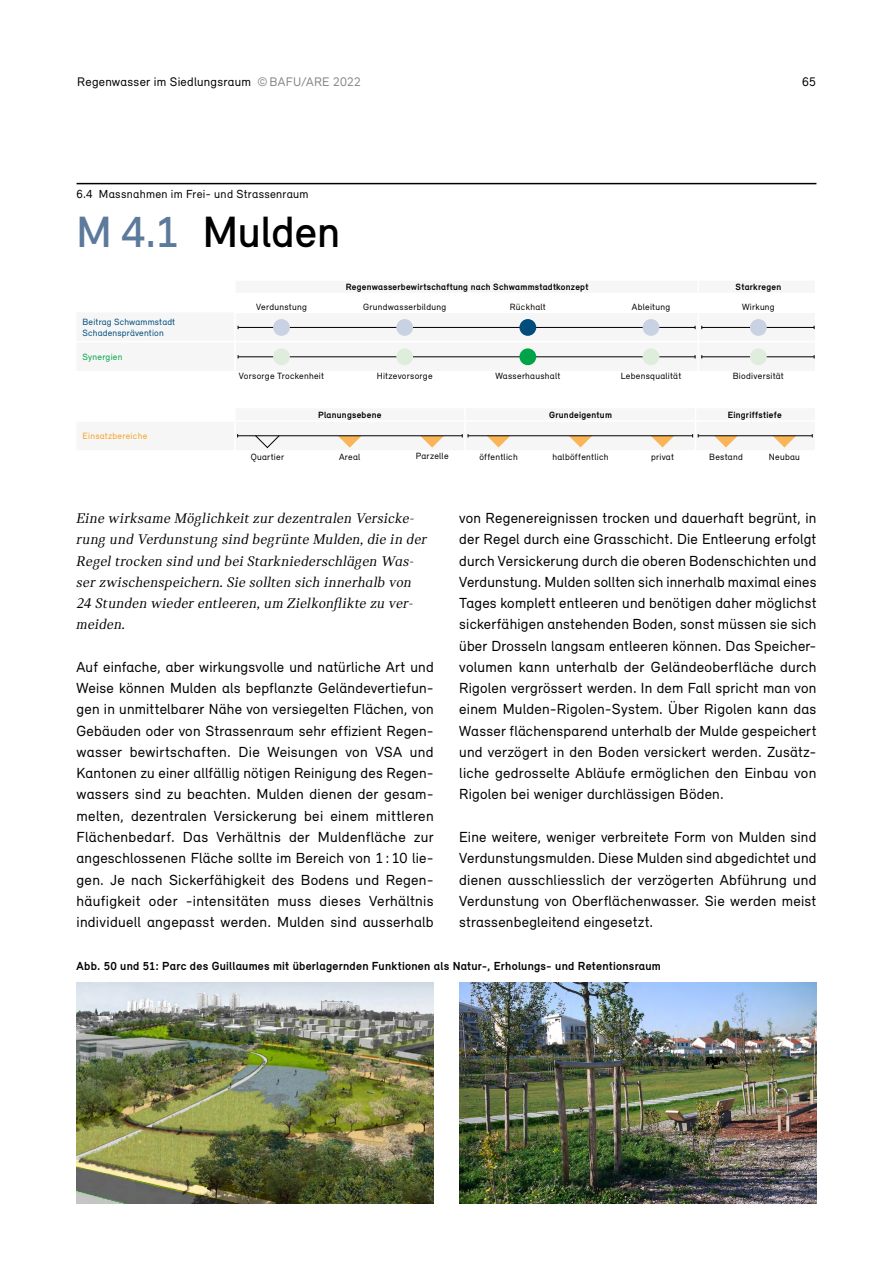
<style>
.page{position:relative;width:893px;height:1263px;background:#fff}
.page>*{position:absolute;margin:0;border:0;box-sizing:border-box;transform-origin:0 0}
._07_Kapiteltitel_Mas{font:500 45px "Relevant";color:#000}
._07_Grundtext{font:15px/21.3px "Relevant";letter-spacing:.015em;color:#000;text-align:justify}
._07_Lead{font:italic 15px/21.3px "Catalog";letter-spacing:.015em;color:#000}
.t1{font:12.75px "Relevant";letter-spacing:.02em;color:#000}
._08_Legende_Titel{font:700 12px "Relevant";letter-spacing:.02em;color:#000}
.t2{font:12px "Relevant";letter-spacing:.025em;color:#000}
.t3{font:9.3px "Relevant";letter-spacing:.03em;color:#000}
.t4{font:700 9.3px "Relevant";letter-spacing:.03em;color:#000}
.t5{font:9.3px/11.1px "Relevant";letter-spacing:.02em;color:#004c7d}
.t6{font:9.3px "Relevant";letter-spacing:.03em;color:#f6a124}
.t7{font:9.3px "Relevant";letter-spacing:.03em;color:#00a448}
.s1{color:#878787}
.s2{color:#5d799c}
</style>
<div class="page">
<hr style="left:77px;top:183px;width:739px;height:1px;background:#000">
<div style="left:237px;top:319px;width:578px;height:47px;background:#f6f6f6"></div>
<hr style="left:235px;top:341px;width:463px;height:1px;background:#fff">
<hr style="left:698px;top:341px;width:117px;height:1px;background:#fff">
<hr style="left:238px;top:356px;width:457px;height:1px;background:#000">
<hr style="left:238px;top:327px;width:457px;height:1px;background:#000">
<hr style="left:702px;top:356px;width:112px;height:1px;background:#000">
<hr style="left:702px;top:327px;width:112px;height:1px;background:#000">
<svg style="left:695px;top:319px;width:7px;height:47px"></svg>
<div style="left:273px;top:348px;width:17px;height:17px;background:#dfeddc;border-radius:50%"></div>
<div style="left:273px;top:319px;width:17px;height:17px;background:#c9d2e3;border-radius:50%"></div>
<div style="left:396px;top:348px;width:17px;height:17px;background:#dfeddc;border-radius:50%"></div>
<div style="left:396px;top:319px;width:17px;height:17px;background:#c9d2e3;border-radius:50%"></div>
<div style="left:519px;top:348px;width:17px;height:17px;background:#00a448;border-radius:50%"></div>
<div style="left:519px;top:319px;width:17px;height:17px;background:#004c7d;border-radius:50%"></div>
<div style="left:643px;top:348px;width:16px;height:17px;background:#dfeddc;border-radius:50%"></div>
<div style="left:643px;top:319px;width:16px;height:17px;background:#c9d2e3;border-radius:50%"></div>
<div style="left:750px;top:348px;width:17px;height:17px;background:#dfeddc;border-radius:50%"></div>
<div style="left:750px;top:319px;width:17px;height:17px;background:#c9d2e3;border-radius:50%"></div>
<svg style="left:237px;top:434px;width:576px;height:15px"></svg>
<img style="left:77px;top:982px;width:357px;height:221px">
<img style="left:459px;top:982px;width:357px;height:221px">
<p class="t1" style="left:77px;top:74px;width:285px">Regenwasser im Siedlungsraum <span class="s1">©BAFU/ARE 2022</span></p>
<p class="t1" style="left:802px;top:74px;width:15px">65</p>
<p class="t2" style="left:77px;top:187px;width:234px">6.4 Massnahmen im Frei- und Strassenraum</p>
<p class="_07_Kapiteltitel_Mas" style="left:77px;top:204px;width:265px"><span class="s2">M 4.1</span> Mulden</p>
<p class="t4" style="left:346px;top:281px;width:244px">Regenwasserbewirtschaftung nach Schwammstadtkonzept</p>
<p class="t4" style="left:735px;top:281px;width:47px">Starkregen</p>
<p class="t5" style="left:83px;top:316px;width:94px">Beitrag Schwammstadt<br>Schadensprävention</p>
<p class="t7" style="left:83px;top:351px;width:41px">Synergien</p>
<p class="t6" style="left:83px;top:431px;width:66px">Einsatzbereiche</p>
<p class="t3" style="left:256px;top:301px;width:52px">Verdunstung</p>
<p class="t3" style="left:363px;top:301px;width:85px">Grundwasserbildung</p>
<p class="t3" style="left:510px;top:301px;width:37px">Rückhalt</p>
<p class="t3" style="left:632px;top:301px;width:40px">Ableitung</p>
<p class="t3" style="left:742px;top:301px;width:34px">Wirkung</p>
<p class="t3" style="left:239px;top:370px;width:87px">Vorsorge Trockenheit</p>
<p class="t3" style="left:377px;top:370px;width:57px">Hitzevorsorge</p>
<p class="t3" style="left:495px;top:370px;width:66px">Wasserhaushalt</p>
<p class="t3" style="left:621px;top:370px;width:62px">Lebensqualität</p>
<p class="t3" style="left:733px;top:370px;width:53px">Biodiversität</p>
<p class="t4" style="left:318px;top:409px;width:65px">Planungsebene</p>
<p class="t4" style="left:549px;top:409px;width:64px">Grundeigentum</p>
<p class="t4" style="left:728px;top:409px;width:55px">Eingriffstiefe</p>
<p class="t3" style="left:251px;top:451px;width:35px">Quartier</p>
<p class="t3" style="left:339px;top:451px;width:23px">Areal</p>
<p class="t3" style="left:416px;top:450px;width:34px">Parzelle</p>
<p class="t3" style="left:479px;top:451px;width:40px">öffentlich</p>
<p class="t3" style="left:552px;top:451px;width:58px">halböffentlich</p>
<p class="t3" style="left:651px;top:451px;width:24px">privat</p>
<p class="t3" style="left:709px;top:451px;width:35px">Bestand</p>
<p class="t3" style="left:769px;top:451px;width:33px">Neubau</p>
<p class="_07_Lead" style="left:77px;top:507px;width:352px">Eine wirksame Möglichkeit zur dezentralen Versicke&shy;rung und Verdunstung sind begrünte Mulden, die in der Regel trocken sind und bei Starkniederschlägen Was&shy;ser zwischenspeichern. Sie sollten sich innerhalb von 24 Stunden wieder entleeren, um Zielkonflikte zu ver&shy;meiden.</p>
<p class="_07_Grundtext" style="left:77px;top:656px;width:359px">Auf einfache, aber wirkungsvolle und natürliche Art und Weise können Mulden als bepflanzte Geländevertiefun&shy;gen in unmittelbarer Nähe von versiegelten Flächen, von Gebäuden oder von Strassenraum sehr effizient Regen&shy;wasser bewirtschaften. Die Weisungen von VSA und Kantonen zu einer allfällig nötigen Reinigung des Regen&shy;wassers sind zu beachten. Mulden dienen der gesam&shy;melten, dezentralen Versickerung bei einem mittleren Flächenbedarf. Das Verhältnis der Muldenfläche zur angeschlossenen Fläche sollte im Bereich von 1 : 10 lie&shy;gen. Je nach Sickerfähigkeit des Bodens und Regen&shy;häufigkeit oder -intensitäten muss dieses Verhältnis individuell angepasst werden. Mulden sind ausserhalb</p>
<p class="_07_Grundtext" style="left:459px;top:507px;width:359px">von Regenereignissen trocken und dauerhaft begrünt, in der Regel durch eine Grasschicht. Die Entleerung erfolgt durch Versickerung durch die oberen Bodenschichten und Verdunstung. Mulden sollten sich innerhalb maximal eines Tages komplett entleeren und benötigen daher möglichst sickerfähigen anstehenden Boden, sonst müssen sie sich über Drosseln langsam entleeren können. Das Speicher&shy;volumen kann unterhalb der Geländeoberfläche durch Rigolen vergrössert werden. In dem Fall spricht man von einem Mulden-Rigolen-System. Über Rigolen kann das Wasser flächensparend unterhalb der Mulde gespeichert und verzögert in den Boden versickert werden. Zusätz&shy;liche gedrosselte Abläufe ermöglichen den Einbau von Rigolen bei weniger durchlässigen Böden.</p>
<p class="_07_Grundtext" style="left:459px;top:826px;width:359px">Eine weitere, weniger verbreitete Form von Mulden sind Verdunstungsmulden. Diese Mulden sind abgedichtet und dienen ausschliesslich der verzögerten Abführung und Verdunstung von Oberflächenwasser. Sie werden meist strassenbegleitend eingesetzt.</p>
<p class="_08_Legende_Titel" style="left:77px;top:958px;width:586px">Abb. 50 und 51: Parc des Guillaumes mit überlagernden Funktionen als Natur-, Erholungs- und Retentionsraum</p>
</div>
